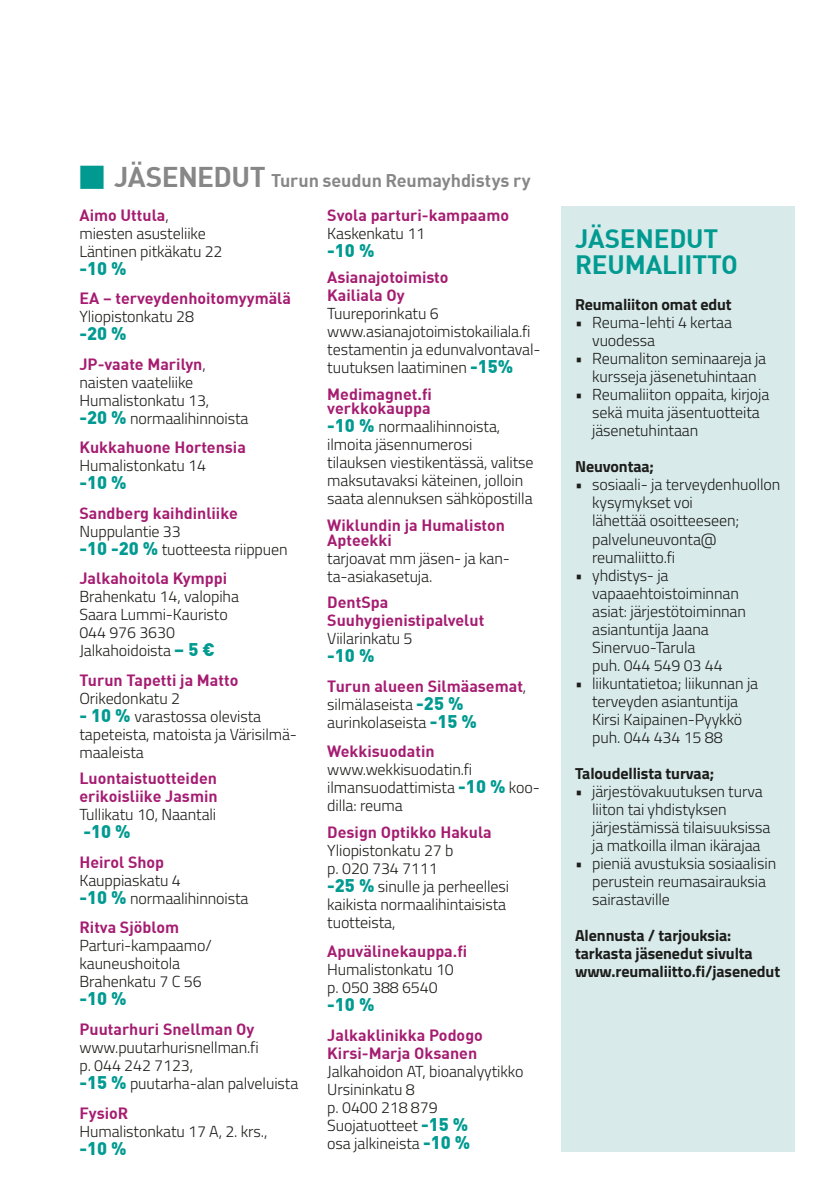
<style>
.page{position:relative;width:840px;height:1191px;background:#fff}
.page>*{position:absolute;margin:0;border:0;box-sizing:border-box;transform-origin:0 0}
.t1{font:700 26px/26px "DIN";letter-spacing:-.005em;color:#009a91}
.t2{font:700 18px "DIN";letter-spacing:-.005em;color:#878787}
.t3{font:900 18px "DIN";color:#009a91}
.t4{font:300 16px/18px "Titillium";letter-spacing:-.005em;color:#1d1d1b}
.t5{font:700 16px/18px "DIN";color:#a51c71}
.t6{font:700 16px/18px "Titillium";letter-spacing:-.005em;color:#1d1d1b}
.s1{font-size:28px}
.s2{font-family:"Titillium";font-weight:300;color:#1d1d1b}
.s3{font-family:"DIN";font-weight:900;font-size:18px;color:#009a91}
</style>
<div class="page">
<div style="left:560px;top:206px;width:234px;height:945px;background:#d8ebea"></div>
<p class="t2" style="left:78px;top:169px;width:454px"><sup>█</sup> <span class="s1">JÄSENEDUT</span> Turun seudun Reumayhdistys ry</p>
<p class="t5" style="left:79px;top:205px;width:91px">Aimo Uttula<span class="s2">,</span></p>
<p class="t4" style="left:79px;top:223px;width:144px">miesten asusteliike<br>Läntinen pitkäkatu 22</p>
<p class="t3" style="left:79px;top:256px;width:49px">-10 %</p>
<p class="t5" style="left:79px;top:289px;width:213px">EA – terveydenhoitomyymälä</p>
<p class="t4" style="left:79px;top:307px;width:116px">Yliopistonkatu 28</p>
<p class="t3" style="left:79px;top:321px;width:49px">-20 %</p>
<p class="t5" style="left:79px;top:354px;width:128px">JP-vaate Marilyn<span class="s2">,</span></p>
<p class="t4" style="left:79px;top:372px;width:170px">naisten vaateliike<br>Humalistonkatu 13,<br><span class="s3">-20 %</span> normaalihinnoista</p>
<p class="t5" style="left:79px;top:438px;width:168px">Kukkahuone Hortensia</p>
<p class="t4" style="left:79px;top:456px;width:128px">Humalistonkatu 14</p>
<p class="t3" style="left:79px;top:471px;width:49px">-10 %</p>
<p class="t5" style="left:79px;top:503px;width:160px">Sandberg kaihdinliike</p>
<p class="t4" style="left:79px;top:521px;width:210px">Nuppulantie 33<br><span class="s3">-10 -20 %</span> tuotteesta riippuen</p>
<p class="t5" style="left:79px;top:569px;width:149px">Jalkahoitola Kymppi</p>
<p class="t4" style="left:79px;top:587px;width:161px">Brahenkatu 14, valopiha<br>Saara Lummi-Kauristo<br>044 976 3630<br>Jalkahoidoista <span class="s3">– 5 €</span></p>
<p class="t5" style="left:79px;top:670px;width:160px">Turun Tapetti ja Matto</p>
<p class="t4" style="left:79px;top:688px;width:102px">Orikedonkatu 2</p>
<p class="t4" style="left:79px;top:706px;width:219px"><span class="s3">- 10 %</span> varastossa olevista tapeteista, matoista ja Värisilmä&shy;maaleista</p>
<p class="t5" style="left:79px;top:769px;width:140px">Luontaistuotteiden erikoisliike Jasmin</p>
<p class="t4" style="left:79px;top:805px;width:138px">Tullikatu 10, Naantali</p>
<p class="t3" style="left:83px;top:819px;width:49px">-10 %</p>
<p class="t5" style="left:79px;top:852px;width:86px">Heirol Shop</p>
<p class="t4" style="left:79px;top:870px;width:170px">Kauppiaskatu 4<br><span class="s3">-10 %</span> normaalihinnoista</p>
<p class="t5" style="left:79px;top:918px;width:101px">Ritva Sjöblom</p>
<p class="t4" style="left:79px;top:936px;width:134px">Parturi-kampaamo/ kauneushoitola<br>Brahenkatu 7 C 56</p>
<p class="t3" style="left:79px;top:986px;width:49px">-10 %</p>
<p class="t5" style="left:79px;top:1019px;width:176px">Puutarhuri Snellman Oy</p>
<p class="t4" style="left:79px;top:1037px;width:220px">www.puutarhurisnellman.fi<br>p. 044 242 7123,<br><span class="s3">-15 %</span> puutarha-alan palveluista</p>
<p class="t5" style="left:79px;top:1103px;width:50px">FysioR</p>
<p class="t4" style="left:79px;top:1121px;width:189px">Humalistonkatu 17 A, 2. krs.,</p>
<p class="t3" style="left:79px;top:1136px;width:49px">-10 %</p>
<p class="t5" style="left:327px;top:205px;width:183px">Svola parturi-kampaamo</p>
<p class="t4" style="left:327px;top:223px;width:99px">Kaskenkatu 11</p>
<p class="t3" style="left:327px;top:238px;width:49px">-10 %</p>
<p class="t5" style="left:327px;top:267px;width:123px">Asianajotoimisto<br>Kailiala Oy</p>
<p class="t4" style="left:327px;top:304px;width:215px">Tuureporinkatu 6 www.asianajotoimistokailiala.fi testamentin ja edunvalvontaval&shy;tuutuksen laatiminen <span class="s3">-15%</span></p>
<p class="t5" style="left:327px;top:385px;width:106px;line-height:14.8px">Medimagnet.fi verkkokauppa</p>
<p class="t4" style="left:327px;top:417px;width:208px"><span class="s3">-10 %</span> normaalihinnoista, ilmoita jäsennumerosi tilauksen viestikentässä, valitse maksutavaksi käteinen, jolloin saata alennuksen sähköpostilla</p>
<p class="t5" style="left:327px;top:517px;width:179px;line-height:14.8px">Wiklundin ja Humaliston<br>Apteekki</p>
<p class="t4" style="left:327px;top:548px;width:184px">tarjoavat mm jäsen- ja kan&shy;ta-asiakasetuja.</p>
<p class="t5" style="left:327px;top:592px;width:158px">DentSpa<br>Suuhygienistipalvelut</p>
<p class="t4" style="left:327px;top:629px;width:87px">Viilarinkatu 5</p>
<p class="t3" style="left:327px;top:643px;width:49px">-10 %</p>
<p class="t5" style="left:327px;top:676px;width:200px">Turun alueen Silmäasemat<span class="s2">,</span></p>
<p class="t4" style="left:327px;top:694px;width:151px">silmälaseista <span class="s3">-25 % </span>aurinkolaseista <span class="s3">-15 %</span></p>
<p class="t5" style="left:327px;top:742px;width:109px">Wekkisuodatin</p>
<p class="t4" style="left:327px;top:760px;width:214px">www.wekkisuodatin.fi ilmansuodattimista <span class="s3">-10 %</span> koo&shy;dilla: reuma</p>
<p class="t5" style="left:327px;top:822px;width:166px">Design Optikko Hakula</p>
<p class="t4" style="left:327px;top:840px;width:183px">Yliopistonkatu 27 b<br>p. 020 734 7111<br><span class="s3">-25 %</span> sinulle ja perheellesi kaikista normaalihintaisista tuotteista,</p>
<p class="t5" style="left:327px;top:941px;width:141px">Apuvälinekauppa.fi</p>
<p class="t4" style="left:327px;top:960px;width:128px">Humalistonkatu 10 p. 050 388 6540</p>
<p class="t3" style="left:327px;top:992px;width:49px">-10 %</p>
<p class="t5" style="left:327px;top:1025px;width:157px">Jalkaklinikka Podogo<br>Kirsi-Marja Oksanen</p>
<p class="t4" style="left:327px;top:1061px;width:198px">Jalkahoidon AT, bioanalyytikko<br>Ursininkatu 8<br>p. 0400 218 879<br>Suojatuotteet <span class="s3">-15 %<br></span>osa jalkineista <span class="s3">-10 %</span></p>
<h1 class="t1" style="left:574px;top:225px;width:164px">JÄSENEDUT<br>REUMALIITTO</h1>
<p class="t6" style="left:574px;top:295px;width:158px">Reumaliiton omat edut</p>
<p class="t4" style="left:591px;top:313px;width:141px;text-indent:-17px">• Reuma-lehti 4 kertaa vuodessa</p>
<p class="t4" style="left:574px;top:349px;width:192px;text-align:center">• Reumaliton seminaareja ja kursseja jäsenetuhintaan</p>
<p class="t4" style="left:591px;top:385px;width:179px;text-indent:-17px">• Reumaliiton oppaita, kirjoja sekä muita jäsentuotteita jäsenetuhintaan</p>
<p class="t6" style="left:574px;top:457px;width:80px">Neuvontaa;</p>
<p class="t4" style="left:591px;top:475px;width:190px;text-indent:-17px">• sosiaali- ja terveydenhuollon kysymykset voi<br>lähettää osoitteeseen; palveluneuvonta@ reumaliitto.fi</p>
<p class="t4" style="left:591px;top:565px;width:155px;text-indent:-17px">• yhdistys- ja vapaaehtoistoiminnan asiat: järjestötoiminnan asiantuntija Jaana<br>Sinervuo-Tarula<br>puh. 044 549 03 44</p>
<p class="t4" style="left:591px;top:673px;width:167px;text-indent:-17px">• liikuntatietoa; liikunnan ja terveyden asiantuntija<br>Kirsi Kaipainen-Pyykkö puh. 044 434 15 88</p>
<p class="t6" style="left:574px;top:763px;width:140px">Taloudellista turvaa;</p>
<p class="t4" style="left:591px;top:781px;width:180px;text-indent:-17px">• järjestövakuutuksen turva liiton tai yhdistyksen järjestämissä tilaisuuksissa ja matkoilla ilman ikärajaa</p>
<p class="t4" style="left:591px;top:853px;width:185px;text-indent:-17px">• pieniä avustuksia sosiaalisin perustein reumasairauksia sairastaville</p>
<p class="t6" style="left:574px;top:925px;width:206px">Alennusta / tarjouksia: tarkasta jäsenedut sivulta www.reumaliitto.fi/jasenedut</p>
</div>
